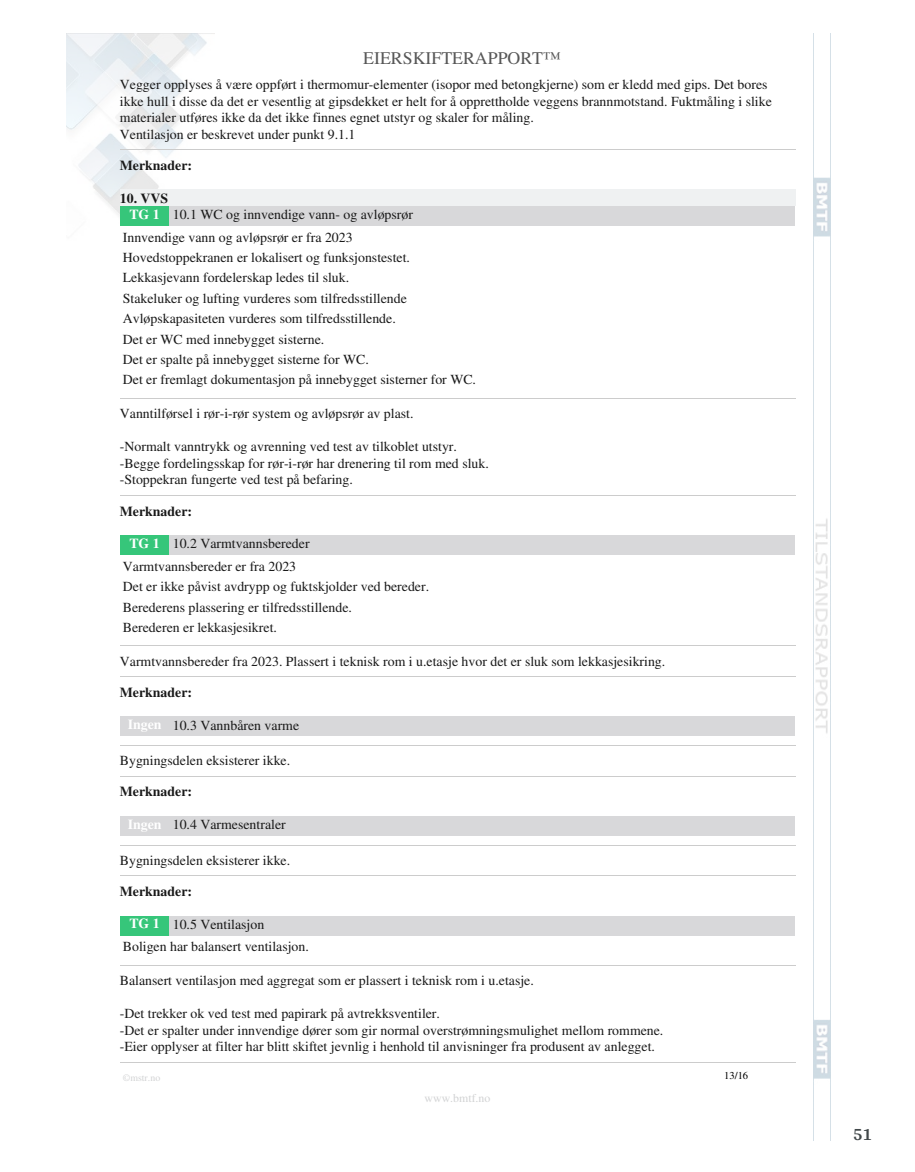
<style>
.page{position:relative;width:915px;height:1172px;background:#fff}
.page>*{position:absolute;margin:0;border:0;box-sizing:border-box;transform-origin:0 0}
.t1{font:700 18px "Arya";color:#414749}
.t2{font:17.85px "Times";color:#575757}
.t3{font:13.8px/20.4px "Times";color:#191919}
.t4{font:700 13.8px "Times";color:#191919}
.t5{font:11.85px "Times";color:#d2d3d4}
.t6{font:10.5px "Times";color:#000}
.t7{font:9.9px "Times";color:#d2d3d4}
.s1{font-weight:700}
.s2{font-weight:700;color:#fff}
</style>
<div class="page">
<img style="left:66px;top:33px;width:149px;height:183px">
<img style="left:813px;top:33px;width:17px;height:1107px">
<hr style="left:120px;top:149px;width:674px;height:1px;background:#ccc">
<div style="left:120px;top:190px;width:674px;height:16px;background:#eff1f2"></div>
<div style="left:120px;top:206px;width:49px;height:20px;background:#36c67a"></div>
<div style="left:169px;top:206px;width:625px;height:20px;background:#d8d8da"></div>
<hr style="left:120px;top:398px;width:674px;height:1px;background:#ccc">
<hr style="left:120px;top:495px;width:674px;height:1px;background:#ccc">
<div style="left:120px;top:535px;width:49px;height:20px;background:#36c67a"></div>
<div style="left:169px;top:535px;width:625px;height:20px;background:#d8d8da"></div>
<hr style="left:120px;top:645px;width:674px;height:1px;background:#ccc">
<hr style="left:120px;top:676px;width:674px;height:1px;background:#ccc">
<div style="left:120px;top:716px;width:49px;height:20px;background:#d8d8da"></div>
<div style="left:169px;top:716px;width:625px;height:20px;background:#d8d8da"></div>
<hr style="left:120px;top:745px;width:674px;height:1px;background:#ccc">
<hr style="left:120px;top:776px;width:674px;height:1px;background:#ccc">
<div style="left:120px;top:816px;width:49px;height:20px;background:#d8d8da"></div>
<div style="left:169px;top:816px;width:625px;height:20px;background:#d8d8da"></div>
<hr style="left:120px;top:845px;width:674px;height:1px;background:#ccc">
<hr style="left:120px;top:875px;width:674px;height:1px;background:#ccc">
<div style="left:120px;top:916px;width:49px;height:19px;background:#36c67a"></div>
<div style="left:169px;top:916px;width:625px;height:19px;background:#d8d8da"></div>
<hr style="left:120px;top:965px;width:674px;height:1px;background:#ccc">
<hr style="left:120px;top:1062px;width:674px;height:1px;background:#ccc">
<p class="t2" style="left:363px;top:48px;width:199px">EIERSKIFTERAPPORT™</p>
<p class="t3" style="left:120px;top:76px;width:653px;line-height:16.5px">Vegger opplyses å være oppført i thermomur-elementer (isopor med betongkjerne) som er kledd med gips. Det bores ikke hull i disse da det er vesentlig at gipsdekket er helt for å opprettholde veggens brannmotstand. Fuktmåling i slike materialer utføres ikke da det ikke finnes egnet utstyr og skaler for måling.<br>Ventilasjon er beskrevet under punkt 9.1.1</p>
<p class="t4" style="left:120px;top:157px;width:74px">Merknader:</p>
<p class="t3" style="left:129px;top:190px;width:285px;line-height:16.5px;text-indent:-10px"><span class="s1">10. VVS<br></span><span class="s2">TG 1</span> 10.1 WC og innvendige vann- og avløpsrør</p>
<p class="t3" style="left:123px;top:227px;width:354px">Innvendige vann og avløpsrør er fra 2023<br>Hovedstoppekranen er lokalisert og funksjonstestet.<br>Lekkasjevann fordelerskap ledes til sluk.<br>Stakeluker og lufting vurderes som tilfredsstillende Avløpskapasiteten vurderes som tilfredsstillende.<br>Det er WC med innebygget sisterne.<br>Det er spalte på innebygget sisterne for WC.<br>Det er fremlagt dokumentasjon på innebygget sisterner for WC.</p>
<p class="t3" style="left:120px;top:403px;width:295px">Vanntilførsel i rør-i-rør system og avløpsrør av plast.</p>
<p class="t3" style="left:120px;top:438px;width:370px;line-height:16.5px">-Normalt vanntrykk og avrenning ved test av tilkoblet utstyr. -Begge fordelingsskap for rør-i-rør har drenering til rom med sluk. -Stoppekran fungerte ved test på befaring.</p>
<p class="t4" style="left:120px;top:502px;width:74px">Merknader:</p>
<p class="t3" style="left:123px;top:532px;width:188px;line-height:22.4px;text-indent:7px"><span class="s2">TG 1</span> 10.2 Varmtvannsbereder<br>Varmtvannsbereder er fra 2023</p>
<p class="t3" style="left:123px;top:576px;width:308px">Det er ikke påvist avdrypp og fuktskjolder ved bereder.<br>Berederens plassering er tilfredsstillende.<br>Berederen er lekkasjesikret.</p>
<p class="t3" style="left:120px;top:651px;width:546px">Varmtvannsbereder fra 2023. Plassert i teknisk rom i u.etasje hvor det er sluk som lekkasjesikring.</p>
<p class="t4" style="left:120px;top:684px;width:74px">Merknader:</p>
<p class="t3" style="left:128px;top:715px;width:173px"><span class="s2">Ingen</span> 10.3 Vannbåren varme</p>
<p class="t3" style="left:120px;top:750px;width:172px">Bygningsdelen eksisterer ikke.</p>
<p class="t4" style="left:120px;top:783px;width:74px">Merknader:</p>
<p class="t3" style="left:128px;top:814px;width:159px"><span class="s2">Ingen</span> 10.4 Varmesentraler</p>
<p class="t3" style="left:120px;top:850px;width:172px">Bygningsdelen eksisterer ikke.</p>
<p class="t4" style="left:120px;top:883px;width:74px">Merknader:</p>
<p class="t3" style="left:123px;top:913px;width:187px;line-height:22.4px;text-indent:7px"><span class="s2">TG 1</span> 10.5 Ventilasjon<br>Boligen har balansert ventilasjon.</p>
<p class="t3" style="left:120px;top:970px;width:415px">Balansert ventilasjon med aggregat som er plassert i teknisk rom i u.etasje.</p>
<p class="t3" style="left:120px;top:1005px;width:545px;line-height:16.5px">-Det trekker ok ved test med papirark på avtrekksventiler.<br>-Det er spalter under innvendige dører som gir normal overstrømningsmulighet mellom rommene. -Eier opplyser at filter har blitt skiftet jevnlig i henhold til anvisninger fra produsent av anlegget.</p>
<p class="t6" style="left:724px;top:1070px;width:25px">13/16</p>
<p class="t7" style="left:123px;top:1071px;width:39px">©mstr.no</p>
<p class="t5" style="left:424px;top:1091px;width:67px">www.bmtf.no</p>
<h1 class="t1" style="left:852px;top:1123px;width:21px">51</h1>
</div>
